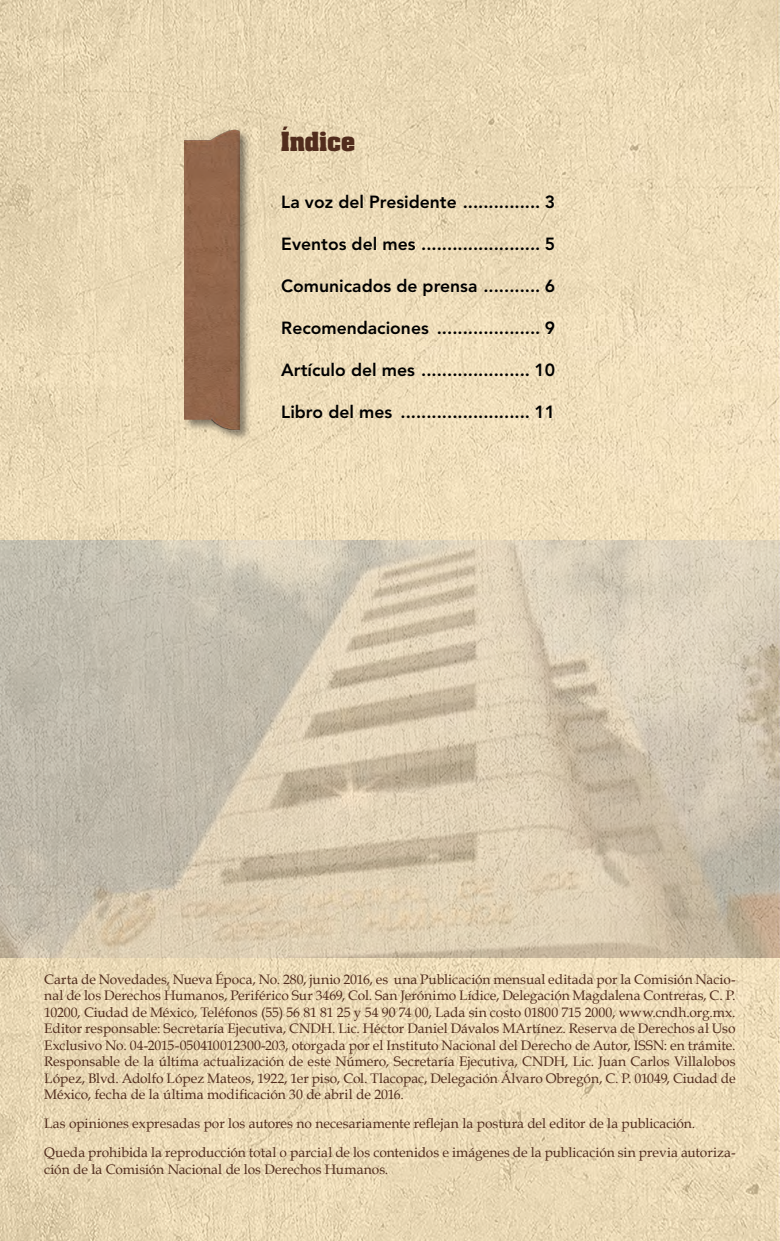
<style>
.page{position:relative;width:780px;height:1241px;background:#fff}
.page>*{position:absolute;margin:0;border:0;box-sizing:border-box;transform-origin:0 0}
.t1{font:700 22.5px "Aachen Std";color:#512c1d}
.indice{font:800 17.5px "Avenir LT Std";color:#000}
.body{font:13.75px/16.5px "Book Antiqua";color:#512c1d;text-align:justify}
</style>
<div class="page">
<img style="left:0;top:0;width:779px;height:1240px">
<div style="left:183px;top:128px;width:69px;height:313px;background:#000;opacity:.45"></div>
<img style="left:185px;top:128px;width:55px;height:306px">
<svg style="left:276px;top:186px;width:288px;height:29px;background:#ead9b6"></svg>
<img style="left:0;top:540px;width:780px;height:417px">
<p class="t1" style="left:281px;top:126px;width:76px">Índice</p>
<p class="indice" style="left:281px;top:191px;width:275px">La voz del Presidente ............... 3</p>
<p class="indice" style="left:281px;top:233px;width:275px">Eventos del mes ....................... 5</p>
<p class="indice" style="left:281px;top:275px;width:275px">Comunicados de prensa ........... 6</p>
<p class="indice" style="left:281px;top:317px;width:275px">Recomendaciones .................... 9</p>
<p class="indice" style="left:281px;top:359px;width:275px">Artículo del mes ..................... 10</p>
<p class="indice" style="left:281px;top:401px;width:275px">Libro del mes ......................... 11</p>
<p class="body" style="left:44px;top:970px;width:692px">Carta de Novedades, Nueva Época, No. 280, junio 2016, es una Publicación mensual editada por la Comisión Nacio&shy;nal de los Derechos Humanos, Periférico Sur 3469, Col. San Jerónimo Lídice, Delegación Magdalena Contreras, C. P.<br>10200, Ciudad de México, Teléfonos (55) 56 81 81 25 y 54 90 74 00, Lada sin costo 01800 715 2000, www.cndh.org.mx.<br>Editor responsable: Secretaría Ejecutiva, CNDH. Lic. Héctor Daniel Dávalos MArtínez. Reserva de Derechos al Uso Exclusivo No. 04-2015-050410012300-203, otorgada por el Instituto Nacional del Derecho de Autor, ISSN: en trámite.<br>Responsable de la última actualización de este Número, Secretaría Ejecutiva, CNDH, Lic. Juan Carlos Villalobos López, Blvd. Adolfo López Mateos, 1922, 1er piso, Col. Tlacopac, Delegación Álvaro Obregón, C. P. 01049, Ciudad de México, fecha de la última modificación 30 de abril de 2016.</p>
<p class="body" style="left:44px;top:1115px;width:652px">Las opiniones expresadas por los autores no necesariamente reflejan la postura del editor de la publicación.</p>
<p class="body" style="left:44px;top:1144px;width:692px">Queda prohibida la reproducción total o parcial de los contenidos e imágenes de la publicación sin previa autoriza&shy;ción de la Comisión Nacional de los Derechos Humanos.</p>
</div>
